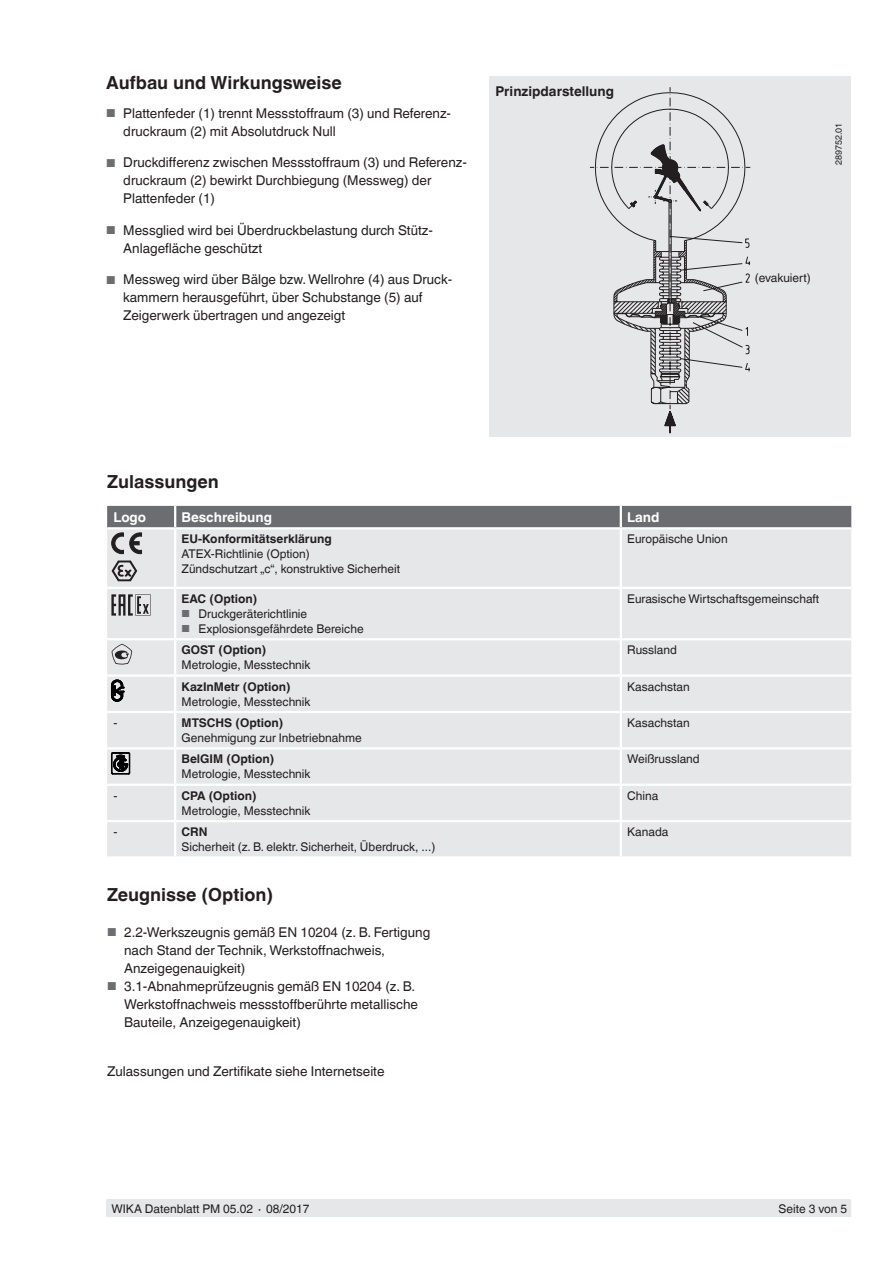
<style>
.page{position:relative;width:893px;height:1263px;background:#fff}
.page>*{position:absolute;margin:0;border:0;box-sizing:border-box;transform-origin:0 0}
.t1{font:700 18px "Helvetica World";color:#231f20}
.t2{font:13.5px/18px "Helvetica World";color:#231f20}
.t3{font:700 13.5px "Helvetica World";color:#fff}
.t4{font:700 13.5px "Helvetica World";color:#231f20}
.t5{font:12px/15px "Helvetica World";color:#231f20}
.t6{font:700 12px "Helvetica World";color:#231f20}
.t7{font:9px "Helvetica World";color:#231f20}
.s1{font-size:11.55px;color:#6c6d70}
.s2{font-size:10.2px;color:#6c6d70}
</style>
<div class="page">
<div style="left:106px;top:1199px;width:744px;height:18px;background:#e6e7e9"></div>
<div style="left:489px;top:77px;width:361px;height:360px;background:#e6e7e9"></div>
<svg style="left:590px;top:87px;width:160px;height:347px"></svg>
<div style="left:107px;top:554px;width:744px;height:302px;background:#e6e7e9"></div>
<hr style="left:175px;top:587px;width:446px;height:2px;background:#fff">
<hr style="left:175px;top:638px;width:446px;height:2px;background:#fff">
<hr style="left:175px;top:674px;width:446px;height:3px;background:#fff">
<hr style="left:175px;top:784px;width:446px;height:2px;background:#fff">
<hr style="left:175px;top:820px;width:446px;height:2px;background:#fff">
<hr style="left:174px;top:677px;width:2px;height:34px;background:#fff">
<hr style="left:620px;top:677px;width:2px;height:34px;background:#fff">
<hr style="left:174px;top:749px;width:2px;height:35px;background:#fff">
<hr style="left:620px;top:749px;width:2px;height:35px;background:#fff">
<hr style="left:174px;top:786px;width:2px;height:34px;background:#fff">
<hr style="left:620px;top:786px;width:2px;height:34px;background:#fff">
<hr style="left:107px;top:747px;width:68px;height:2px;background:#fff">
<hr style="left:175px;top:747px;width:446px;height:2px;background:#fff">
<hr style="left:621px;top:747px;width:230px;height:2px;background:#fff">
<hr style="left:107px;top:711px;width:68px;height:2px;background:#fff">
<hr style="left:175px;top:711px;width:446px;height:2px;background:#fff">
<hr style="left:174px;top:713px;width:2px;height:34px;background:#fff">
<hr style="left:621px;top:711px;width:230px;height:2px;background:#fff">
<hr style="left:620px;top:713px;width:2px;height:34px;background:#fff">
<hr style="left:107px;top:587px;width:68px;height:2px;background:#fff">
<hr style="left:107px;top:674px;width:68px;height:3px;background:#fff">
<hr style="left:107px;top:784px;width:68px;height:2px;background:#fff">
<hr style="left:107px;top:820px;width:68px;height:2px;background:#fff">
<hr style="left:621px;top:587px;width:230px;height:2px;background:#fff">
<hr style="left:621px;top:674px;width:230px;height:3px;background:#fff">
<hr style="left:621px;top:784px;width:230px;height:2px;background:#fff">
<hr style="left:621px;top:820px;width:230px;height:2px;background:#fff">
<hr style="left:621px;top:638px;width:230px;height:2px;background:#fff">
<hr style="left:107px;top:638px;width:68px;height:2px;background:#fff">
<hr style="left:620px;top:529px;width:2px;height:58px;background:#fff">
<hr style="left:174px;top:529px;width:2px;height:58px;background:#fff">
<hr style="left:620px;top:589px;width:2px;height:49px;background:#fff">
<hr style="left:620px;top:640px;width:2px;height:34px;background:#fff">
<hr style="left:620px;top:822px;width:2px;height:34px;background:#fff">
<hr style="left:174px;top:589px;width:2px;height:49px;background:#fff">
<hr style="left:174px;top:640px;width:2px;height:34px;background:#fff">
<hr style="left:174px;top:822px;width:2px;height:34px;background:#fff">
<svg style="left:107px;top:506px;width:744px;height:48px;background:#afb0b2"></svg>
<svg style="left:111px;top:560px;width:26px;height:22px"></svg>
<svg style="left:111px;top:594px;width:40px;height:22px"></svg>
<svg style="left:112px;top:644px;width:20px;height:21px"></svg>
<svg style="left:111px;top:680px;width:13px;height:21px"></svg>
<svg style="left:111px;top:753px;width:19px;height:21px"></svg>
<h1 class="t1" style="left:106px;top:73px;width:237px">Aufbau und Wirkungsweise</h1>
<p class="t2" style="left:123px;top:104px;width:329px;text-indent:-17px"><span class="s1">■</span> Plattenfeder (1) trennt Messstoffraum (3) und Referenz&shy;druckraum (2) mit Absolutdruck Null</p>
<p class="t2" style="left:123px;top:154px;width:345px;text-indent:-17px"><span class="s1">■</span> Druckdifferenz zwischen Messstoffraum (3) und Referenz&shy;druckraum (2) bewirkt Durchbiegung (Messweg) der<br>Plattenfeder (1)</p>
<p class="t2" style="left:123px;top:221px;width:311px;text-indent:-17px"><span class="s1">■</span> Messglied wird bei Überdruckbelastung durch Stütz-<br>Anlagefläche geschützt</p>
<p class="t2" style="left:123px;top:271px;width:331px;text-indent:-17px"><span class="s1">■</span> Messweg wird über Bälge bzw. Wellrohre (4) aus Druck&shy;kammern herausgeführt, über Schubstange (5) auf<br>Zeigerwerk übertragen und angezeigt</p>
<p class="t4" style="left:495px;top:84px;width:120px">Prinzipdarstellung</p>
<p class="t7" style="left:833px;top:165px;width:44px;rotate:-90deg">289752.01</p>
<p class="t5" style="left:755px;top:270px;width:57px">(evakuiert)</p>
<h1 class="t1" style="left:107px;top:471px;width:113px">Zulassungen</h1>
<p class="t3" style="left:114px;top:509px;width:34px">Logo</p>
<p class="t3" style="left:182px;top:509px;width:92px">Beschreibung</p>
<p class="t3" style="left:627px;top:509px;width:34px">Land</p>
<p class="t6" style="left:182px;top:532px;width:152px">EU-Konformitätserklärung</p>
<p class="t5" style="left:182px;top:547px;width:220px">ATEX-Richtlinie (Option)<br>Zündschutzart „c“, konstruktive Sicherheit</p>
<p class="t5" style="left:627px;top:532px;width:102px">Europäische Union</p>
<p class="t6" style="left:182px;top:592px;width:77px">EAC (Option)</p>
<p class="t5" style="left:182px;top:606px;width:127px"><span class="s2">■</span> Druckgeräterichtlinie</p>
<p class="t5" style="left:182px;top:621px;width:184px"><span class="s2">■</span> Explosionsgefährdete Bereiche</p>
<p class="t5" style="left:627px;top:591px;width:194px">Eurasische Wirtschaftsgemeinschaft</p>
<p class="t6" style="left:182px;top:643px;width:86px">GOST (Option)</p>
<p class="t5" style="left:182px;top:658px;width:130px">Metrologie, Messtechnik</p>
<p class="t5" style="left:627px;top:643px;width:51px">Russland</p>
<p class="t6" style="left:182px;top:679px;width:111px">KazInMetr (Option)</p>
<p class="t5" style="left:182px;top:694px;width:130px">Metrologie, Messtechnik</p>
<p class="t5" style="left:627px;top:679px;width:64px">Kasachstan</p>
<p class="t5" style="left:114px;top:715px;width:5px">-</p>
<p class="t6" style="left:182px;top:716px;width:103px">MTSCHS (Option)</p>
<p class="t5" style="left:182px;top:730px;width:182px">Genehmigung zur Inbetriebnahme</p>
<p class="t5" style="left:627px;top:715px;width:64px">Kasachstan</p>
<p class="t6" style="left:182px;top:752px;width:94px">BelGIM (Option)</p>
<p class="t5" style="left:182px;top:767px;width:130px">Metrologie, Messtechnik</p>
<p class="t5" style="left:627px;top:752px;width:74px">Weißrussland</p>
<p class="t5" style="left:114px;top:788px;width:5px">-</p>
<p class="t6" style="left:182px;top:788px;width:76px">CPA (Option)</p>
<p class="t5" style="left:182px;top:803px;width:130px">Metrologie, Messtechnik</p>
<p class="t5" style="left:627px;top:788px;width:33px">China</p>
<p class="t5" style="left:114px;top:824px;width:5px">-</p>
<p class="t6" style="left:182px;top:825px;width:27px">CRN</p>
<p class="t5" style="left:182px;top:839px;width:255px">Sicherheit (z. B. elektr. Sicherheit, Überdruck, ...)</p>
<p class="t5" style="left:627px;top:824px;width:43px">Kanada</p>
<h1 class="t1" style="left:107px;top:884px;width:167px">Zeugnisse (Option)</h1>
<p class="t2" style="left:124px;top:923px;width:308px;text-indent:-17px"><span class="s1">■</span> 2.2-Werkszeugnis gemäß EN 10204 (z. B. Fertigung nach Stand der Technik, Werkstoffnachweis,<br>Anzeigegenauigkeit)</p>
<p class="t2" style="left:124px;top:977px;width:295px;text-indent:-17px"><span class="s1">■</span> 3.1-Abnahmeprüfzeugnis gemäß EN 10204 (z. B.<br>Werkstoffnachweis messstoffberührte metallische<br>Bauteile, Anzeigegenauigkeit)</p>
<p class="t2" style="left:107px;top:1062px;width:279px">Zulassungen und Zertifikate siehe Internetseite</p>
<p class="t5" style="left:111px;top:1201px;width:200px">WIKA Datenblatt PM 05.02 ∙ 08/2017</p>
<p class="t5" style="left:779px;top:1201px;width:70px">Seite 3 von 5</p>
</div>
